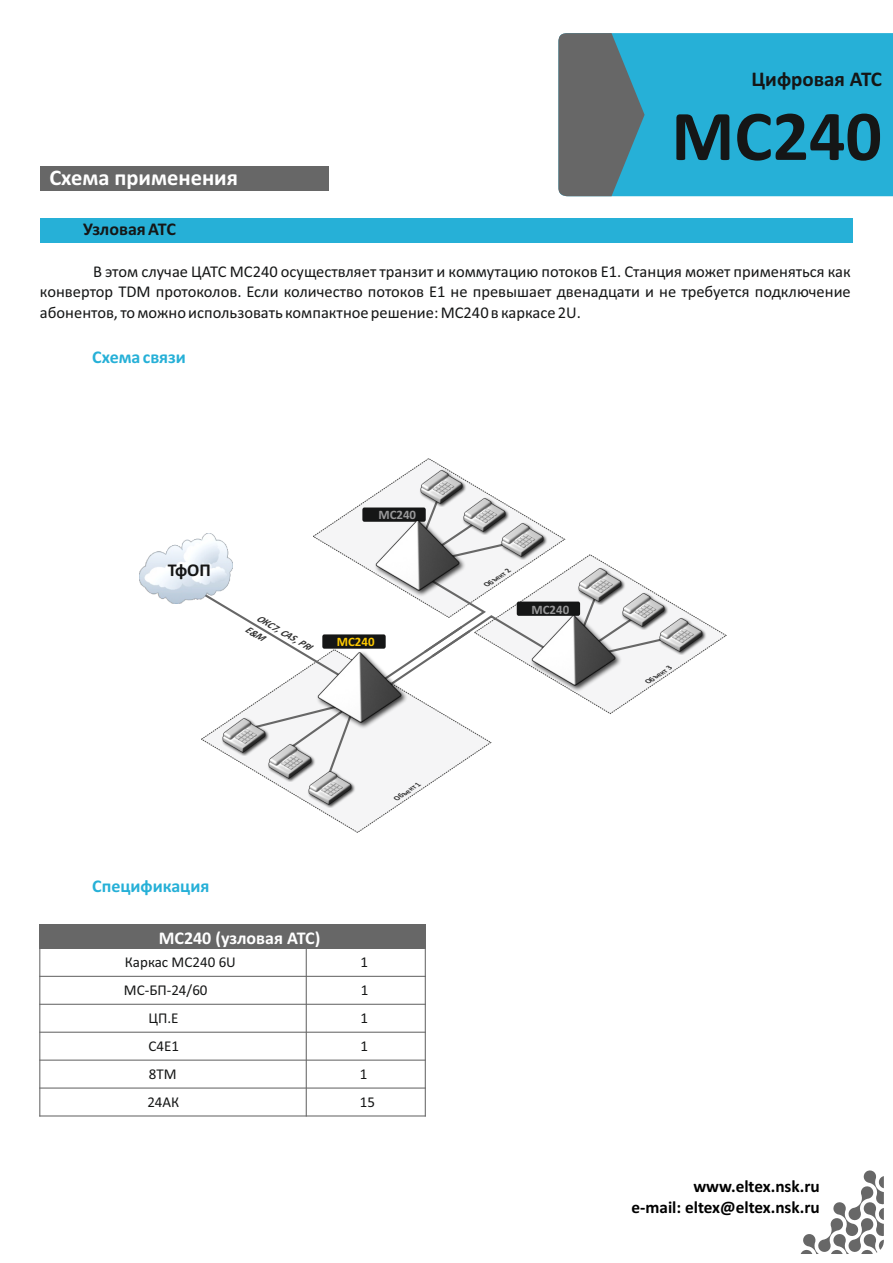
<style>
.page{position:relative;width:893px;height:1263px;background:#fff}
.page>*{position:absolute;margin:0;border:0;box-sizing:border-box;transform-origin:0 0}
.t1{font:700 72px "Calibri";color:#151616}
.t2{font:700 22.5px "Calibri";color:#fff}
.t3{font:700 21px "Calibri";color:#151616}
.t4{font:700 18.15px "Calibri";color:#151616}
.t5{font:700 18px "Calibri";color:#26b0d7}
.t6{font:700 18px "Calibri";color:#fff}
.t7{font:700 18px "Calibri";letter-spacing:-.005em;color:#151616}
.t8{font:700 17.25px/21px "Calibri";color:#000;text-align:right}
.t9{font:16.5px/20.1px "Calibri";color:#151616;text-align:justify}
.t10{font:15px "Calibri";color:#151616}
.t11{font:700 12.9px "Calibri";color:#989899}
.t12{font:700 12.9px "Calibri";color:#fdc900}
.t13{font:italic 700 10.05px "Calibri";color:#323232}
.t14{font:italic 700 7.65px "Calibri";color:#323232}
</style>
<div class="page">
<svg style="left:272px;top:782px;width:161px;height:51px"></svg>
<svg style="left:801px;top:1170px;width:83px;height:84px"></svg>
<div style="left:645px;top:33px;width:248px;height:163px;background:#26b0d7"></div>
<svg style="left:558px;top:33px;width:87px;height:163px;background:#5b767d"></svg>
<div style="left:40px;top:167px;width:288px;height:24px;background:#676767"></div>
<div style="left:40px;top:218px;width:812px;height:24px;background:#26b0d7"></div>
<div style="left:39px;top:924px;width:387px;height:25px;background:#676767"></div>
<hr style="left:39px;top:947px;width:1px;height:169px;background:#676767">
<hr style="left:306px;top:947px;width:1px;height:169px;background:#676767">
<hr style="left:425px;top:947px;width:1px;height:169px;background:#676767">
<hr style="left:39px;top:1115px;width:387px;height:1px;background:#676767">
<hr style="left:39px;top:1087px;width:387px;height:1px;background:#676767">
<hr style="left:39px;top:1059px;width:387px;height:2px;background:#676767">
<hr style="left:39px;top:1032px;width:387px;height:1px;background:#676767">
<hr style="left:39px;top:1004px;width:387px;height:1px;background:#676767">
<hr style="left:39px;top:976px;width:387px;height:1px;background:#676767">
<img style="left:140px;top:538px;width:60px;height:65px">
<img style="left:306px;top:782px;width:50px;height:26px">
<svg style="left:200px;top:458px;width:527px;height:324px"></svg>
<p class="t3" style="left:751px;top:70px;width:132px">Цифровая АТС</p>
<h1 class="t1" style="left:671px;top:106px;width:212px">MC240</h1>
<h2 class="t2" style="left:49px;top:168px;width:190px">Схема применения</h2>
<p class="t7" style="left:83px;top:221px;width:94px">Узловая АТС</p>
<p class="t9" style="left:40px;top:263px;width:812px;text-indent:53px">В этом случае ЦАТС МС240 осуществляет транзит и коммутацию потоков Е1. Станция может применяться как конвертор TDM протоколов. Если количество потоков Е1 не превышает двенадцати и не требуется подключение абонентов, то можно использовать компактное решение: МС240 в каркасе 2U.</p>
<p class="t5" style="left:92px;top:349px;width:95px">Схема связи</p>
<p class="t11" style="left:378px;top:509px;width:39px">МС240</p>
<p class="t4" style="left:168px;top:562px;width:45px">ТфОП</p>
<p class="t14" style="left:484px;top:583px;width:31px;rotate:-33deg">Объект 2</p>
<p class="t13" style="left:259px;top:613px;width:63px;rotate:30deg">ОКС7, CAS, PRI</p>
<p class="t12" style="left:337px;top:636px;width:39px">МС240</p>
<p class="t11" style="left:531px;top:604px;width:39px">МС240</p>
<p class="t14" style="left:394px;top:796px;width:31px;rotate:-33deg">Объект 1</p>
<p class="t5" style="left:92px;top:879px;width:119px">Спецификация</p>
<p class="t6" style="left:159px;top:931px;width:163px">МС240 (узловая АТС)</p>
<p class="t10" style="left:125px;top:955px;width:113px">Каркас МС240 6U</p>
<p class="t10" style="left:360px;top:955px;width:9px">1</p>
<p class="t10" style="left:124px;top:983px;width:85px">МС-БП-24/60</p>
<p class="t10" style="left:361px;top:983px;width:9px">1</p>
<p class="t10" style="left:148px;top:1011px;width:32px">ЦП.Е</p>
<p class="t10" style="left:360px;top:1011px;width:9px">1</p>
<p class="t10" style="left:148px;top:1039px;width:32px">C4E1</p>
<p class="t10" style="left:360px;top:1039px;width:9px">1</p>
<p class="t10" style="left:149px;top:1067px;width:29px">8TM</p>
<p class="t10" style="left:360px;top:1067px;width:9px">1</p>
<p class="t10" style="left:147px;top:1095px;width:34px">24АК</p>
<p class="t10" style="left:360px;top:1095px;width:17px">15</p>
<p class="t14" style="left:645px;top:679px;width:31px;rotate:-33deg">Объект 3</p>
<p class="t8" style="left:631px;top:1177px;width:190px">www.eltex.nsk.ru<br>e-mail: eltex@eltex.nsk.ru</p>
</div>
